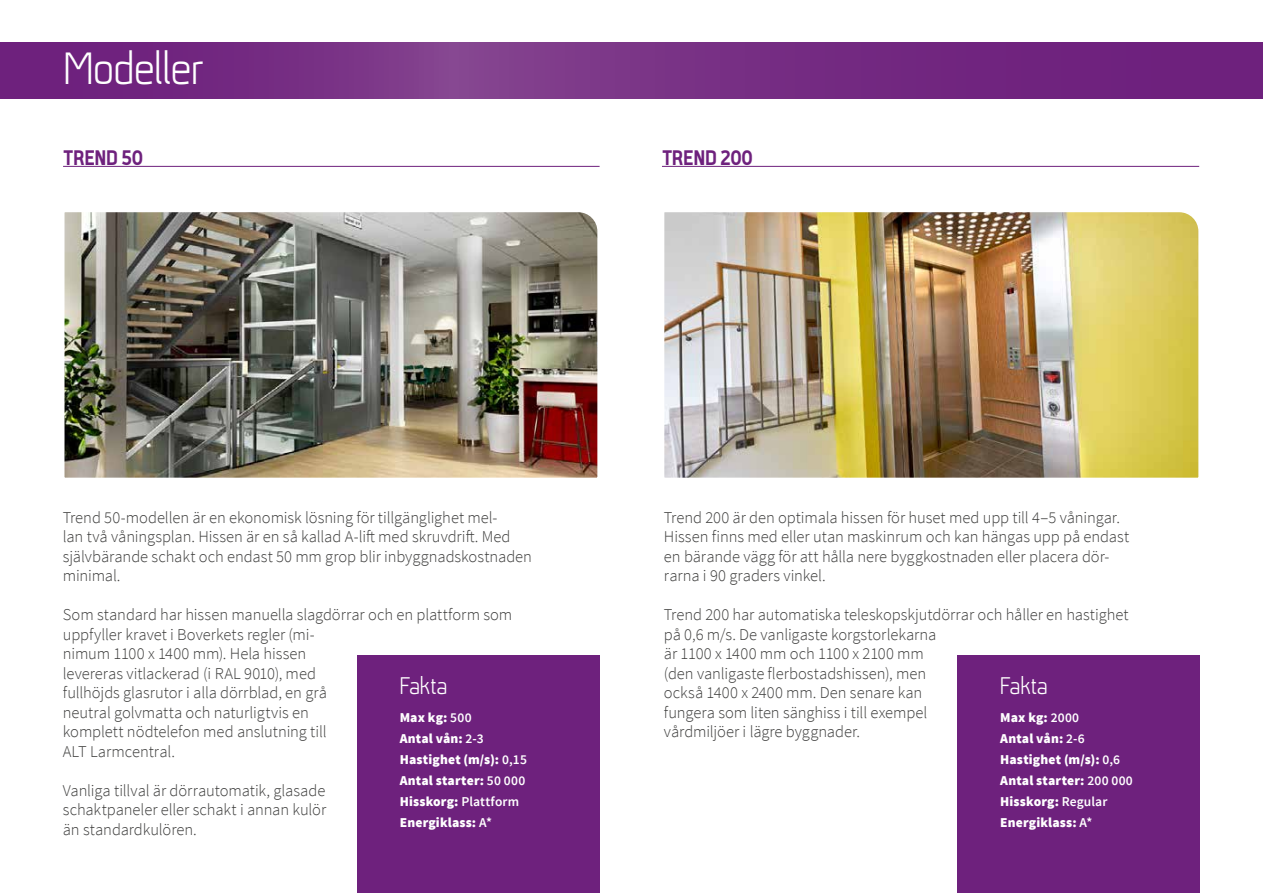
<style>
.page{position:relative;width:1263px;height:893px;background:#fff}
.page>*{position:absolute;margin:0;border:0;box-sizing:border-box;transform-origin:0 0}
.t1{font:45px "Vitali";letter-spacing:-.015em;color:#fff}
.t2{font:24px "Vitali";letter-spacing:-.015em;color:#fff}
.t3{font:21px "Vitali Fat";letter-spacing:.01em;color:#6e217d}
.t4{font:300 16.5px/19.5px "Source Sans Pro";letter-spacing:-.005em;color:#3c3c3b}
.t5{font:900 13.5px/21px "Source Sans Pro";letter-spacing:.01em;color:#fff}
.s1{font-weight:600}
</style>
<div class="page">
<svg style="left:0;top:43px;width:1250px;height:56px;background:#752c82"></svg>
<hr style="left:63px;top:166px;width:537px;height:1px;background:#6e217d">
<hr style="left:662px;top:166px;width:537px;height:1px;background:#6e217d">
<div style="left:1250px;top:43px;width:13px;height:56px;background:#6e217d"></div>
<img style="left:64px;top:212px;width:534px;height:266px">
<img style="left:664px;top:212px;width:535px;height:266px">
<div style="left:357px;top:655px;width:243px;height:238px;background:#6e217d"></div>
<div style="left:958px;top:655px;width:242px;height:238px;background:#6e217d"></div>
<h1 class="t1" style="left:63px;top:43px;width:143px">Modeller</h1>
<p class="t3" style="left:64px;top:144px;width:81px">TREND 50</p>
<p class="t3" style="left:663px;top:144px;width:92px">TREND 200</p>
<p class="t4" style="left:63px;top:507px;width:471px">Trend 50-modellen är en ekonomisk lösning för tillgänglighet mel-<br>lan två våningsplan. Hissen är en så kallad A-lift med skruvdrift. Med självbärande schakt och endast 50 mm grop blir inbyggnadskostnaden minimal.</p>
<p class="t4" style="left:63px;top:605px;width:451px">Som standard har hissen manuella slagdörrar och en plattform som uppfyller kravet i Boverkets regler (mi-<br>nimum 1100 x 1400 mm). Hela hissen<br>levereras vitlackerad (i RAL 9010), med<br>fullhöjds glasrutor i alla dörrblad, en grå<br>neutral golvmatta och naturligtvis en<br>komplett nödtelefon med anslutning till<br>ALT Larmcentral.</p>
<p class="t4" style="left:63px;top:781px;width:265px;text-align:justify">Vanliga tillval är dörrautomatik, glasade schaktpaneler eller schakt i annan kulör än standardkulören.</p>
<h2 class="t2" style="left:400px;top:672px;width:49px">Fakta</h2>
<p class="t5" style="left:400px;top:707px;width:129px">Max kg: <span class="s1">500<br></span>Antal vån: <span class="s1">2-3<br></span>Hastighet (m/s): <span class="s1">0,15<br></span>Antal starter: <span class="s1">50 000<br></span>Hisskorg: <span class="s1">Plattform<br></span>Energiklass: <span class="s1">A*</span></p>
<p class="t4" style="left:664px;top:508px;width:467px">Trend 200 är den optimala hissen för huset med upp till 4–5 våningar.<br>Hissen finns med eller utan maskinrum och kan hängas upp på endast en bärande vägg för att hålla nere byggkostnaden eller placera dör&shy;rarna i 90 graders vinkel.</p>
<p class="t4" style="left:664px;top:605px;width:466px">Trend 200 har automatiska teleskopskjutdörrar och håller en hastighet på 0,6 m/s. De vanligaste korgstorlekarna<br>är 1100 x 1400 mm och 1100 x 2100 mm<br>(den vanligaste flerbostadshissen), men<br>också 1400 x 2400 mm. Den senare kan<br>fungera som liten sänghiss i till exempel<br>vårdmiljöer i lägre byggnader.</p>
<h2 class="t2" style="left:1000px;top:672px;width:49px">Fakta</h2>
<p class="t5" style="left:1000px;top:707px;width:134px">Max kg: <span class="s1">2000<br></span>Antal vån: <span class="s1">2-6<br></span>Hastighet (m/s): <span class="s1">0,6<br></span>Antal starter: <span class="s1">200 000<br></span>Hisskorg: <span class="s1">Regular<br></span>Energiklass: <span class="s1">A*</span></p>
</div>
